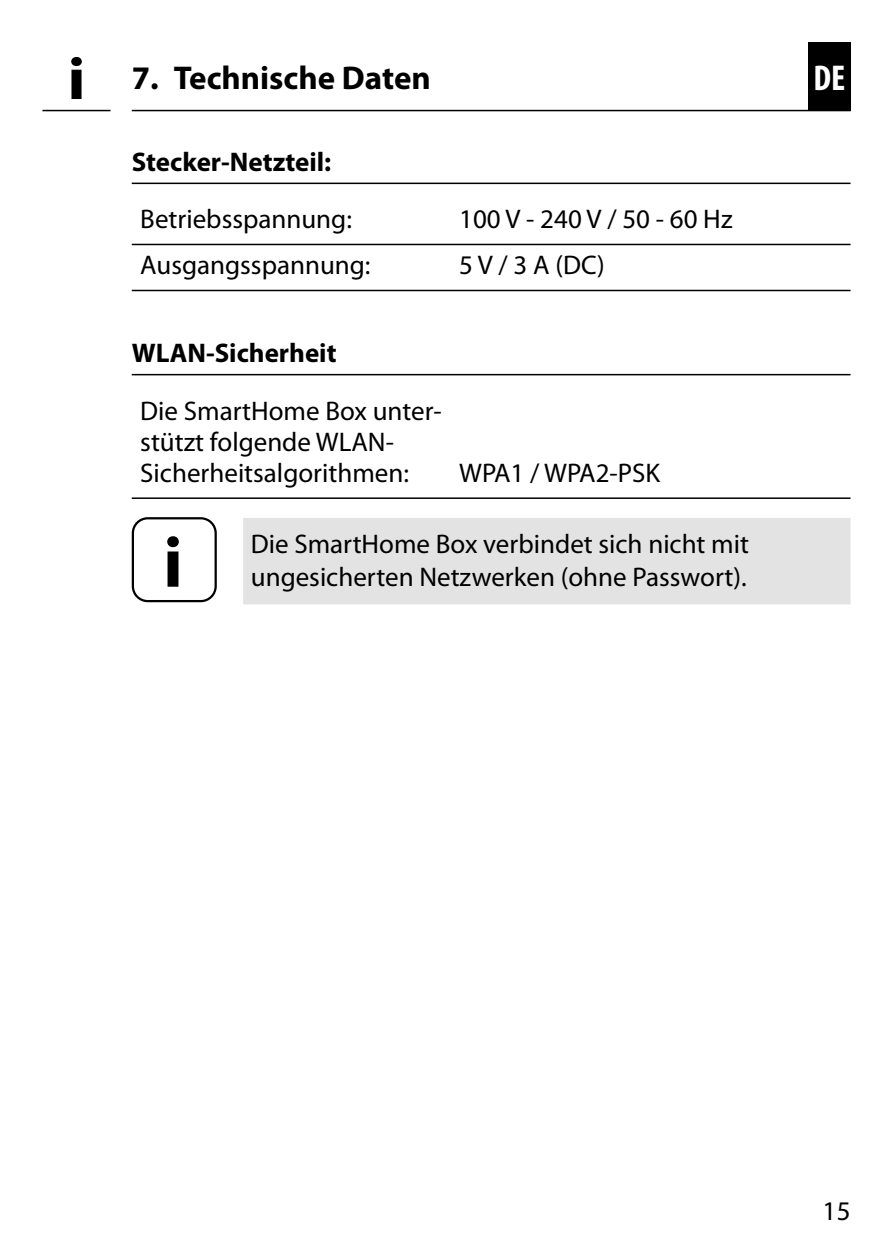
<style>
.page{position:relative;width:893px;height:1259px;background:#fff}
.page>*{position:absolute;margin:0;border:0;box-sizing:border-box;transform-origin:0 0}
.t1{font:700 72px "Myriad Pro";color:#000}
.t2{font:700 60px "Myriad Pro";color:#000;scale:1.1 1}
.t3{font:700 condensed 36px "Myriad Pro";color:#fff}
.t4{font:700 33px "Myriad Pro";color:#000}
.t5{font:27px/31.2px "Myriad Pro";color:#000}
.t6{font:700 27px "Myriad Pro";color:#000}
</style>
<div class="page">
<div style="left:808px;top:42px;width:42px;height:69px;background:#000"></div>
<hr style="left:132px;top:110px;width:719px;height:1px;background:#000">
<hr style="left:42px;top:110px;width:68px;height:1px;background:#000">
<hr style="left:132px;top:183px;width:718px;height:1px;background:#000">
<hr style="left:132px;top:244px;width:718px;height:1px;background:#000">
<hr style="left:132px;top:290px;width:718px;height:1px;background:#000">
<hr style="left:132px;top:374px;width:718px;height:1px;background:#000">
<hr style="left:132px;top:497px;width:718px;height:2px;background:#000">
<div style="left:243px;top:518px;width:607px;height:86px;background:#e3e3e3"></div>
<div style="left:132px;top:517px;width:85px;height:85px;border:2px solid #000;border-radius:15px"></div>
<h2 class="t2" style="left:67px;top:45px;width:18px">i</h2>
<p class="t4" style="left:132px;top:59px;width:301px">7. Technische Daten</p>
<p class="t6" style="left:132px;top:146px;width:201px">Stecker-Netzteil:</p>
<p class="t5" style="left:140px;top:204px;width:213px">Betriebsspannung:</p>
<p class="t5" style="left:459px;top:204px;width:275px">100 V - 240 V / 50 - 60 Hz</p>
<p class="t5" style="left:140px;top:250px;width:232px">Ausgangsspannung:</p>
<p class="t5" style="left:459px;top:250px;width:147px">5 V / 3 A (DC)</p>
<p class="t6" style="left:132px;top:338px;width:206px">WLAN-Sicherheit</p>
<p class="t5" style="left:140px;top:395px;width:303px">Die SmartHome Box unter&shy;stützt folgende WLAN-<br>Sicherheitsalgorithmen:</p>
<p class="t5" style="left:459px;top:458px;width:202px">WPA1 / WPA2-PSK</p>
<h1 class="t1" style="left:163px;top:522px;width:21px">i</h1>
<p class="t5" style="left:251px;top:528px;width:500px;line-height:32.4px">Die SmartHome Box verbindet sich nicht mit ungesicherten Netzwerken (ohne Passwort).</p>
<h3 class="t3" style="left:813px;top:58px;width:33px">DE</h3>
<p class="t5" style="left:822px;top:1195px;width:29px">15</p>
</div>
